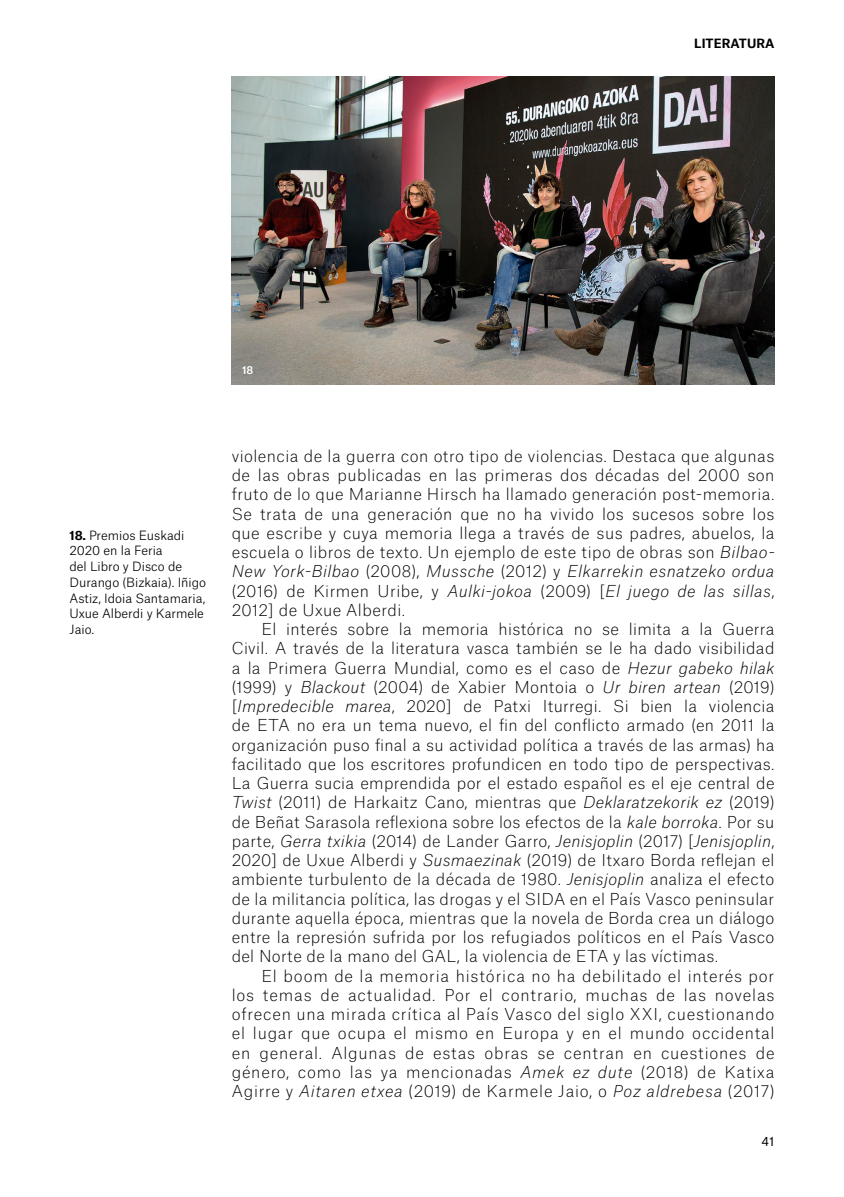
<style>
.page{position:relative;width:844px;height:1197px;background:#fff}
.page>*{position:absolute;margin:0;border:0;box-sizing:border-box;transform-origin:0 0}
.t1{font:100 15.75px/19.2px "Atlas Grotesk";letter-spacing:.03em;color:#000;text-align:justify}
.t2{font:300 12.25px/15.8px "Atlas Grotesk";color:#000}
.t3{font:700 12.25px "Atlas Grotesk";color:#000}
.t4{font:12.25px "Atlas Grotesk";color:#000}
.t5{font:500 10.5px "Atlas Grotesk";color:#fff}
.s1{font-weight:700}
.s2{font-style:italic}
</style>
<div class="page">
<img style="left:231px;top:77px;width:543px;height:308px">
<p class="t3" style="left:694px;top:34px;width:82px">LITERATURA</p>
<p class="t5" style="left:242px;top:362px;width:13px">18</p>
<p class="t2" style="left:69px;top:526px;width:138px"><span class="s1">18.</span> Premios Euskadi<br>2020 en la Feria<br>del Libro y Disco de<br>Durango (Bizkaia). Iñigo<br>Astiz, Idoia Santamaria,<br>Uxue Alberdi y Karmele<br>Jaio.</p>
<p class="t1" style="left:231px;top:445px;width:544px">violencia de la guerra con otro tipo de violencias. Destaca que algunas de las obras publicadas en las primeras dos décadas del 2000 son fruto de lo que Marianne Hirsch ha llamado generación post-memoria.<br>Se trata de una generación que no ha vivido los sucesos sobre los que escribe y cuya memoria llega a través de sus padres, abuelos, la escuela o libros de texto. Un ejemplo de este tipo de obras son <span class="s2">Bilbao-New York-Bilbao</span> (2008), <span class="s2">Mussche</span> (2012) y <span class="s2">Elkarrekin esnatzeko ordua </span>(2016) de Kirmen Uribe, y <span class="s2">Aulki-jokoa</span> (2009) [<span class="s2">El juego de las sillas</span>, 2012] de Uxue Alberdi.</p>
<p class="t1" style="left:231px;top:618px;width:544px;text-indent:30px">El interés sobre la memoria histórica no se limita a la Guerra Civil. A través de la literatura vasca también se le ha dado visibilidad a la Primera Guerra Mundial, como es el caso de <span class="s2">Hezur gabeko hilak </span>(1999) y <span class="s2">Blackout</span> (2004) de Xabier Montoia o <span class="s2">Ur biren artean</span> (2019) [<span class="s2">Impredecible marea</span>, 2020] de Patxi Iturregi. Si bien la violencia de ETA no era un tema nuevo, el fin del conflicto armado (en 2011 la organización puso final a su actividad política a través de las armas) ha facilitado que los escritores profundicen en todo tipo de perspectivas.<br>La Guerra sucia emprendida por el estado español es el eje central de <span class="s2">Twist</span> (2011) de Harkaitz Cano, mientras que <span class="s2">Deklaratzekorik ez</span> (2019) de Beñat Sarasola reflexiona sobre los efectos de la <span class="s2">kale borroka</span>. Por su parte, <span class="s2">Gerra txikia</span> (2014) de Lander Garro, <span class="s2">Jenisjoplin</span> (2017) [<span class="s2">Jenisjoplin</span>, 2020] de Uxue Alberdi y <span class="s2">Susmaezinak</span> (2019) de Itxaro Borda reflejan el ambiente turbulento de la década de 1980. <span class="s2">Jenisjoplin</span> analiza el efecto de la militancia política, las drogas y el SIDA en el País Vasco peninsular durante aquella época, mientras que la novela de Borda crea un diálogo entre la represión sufrida por los refugiados políticos en el País Vasco del Norte de la mano del GAL, la violencia de ETA y las víctimas.</p>
<p class="t1" style="left:231px;top:965px;width:544px;text-indent:30px">El boom de la memoria histórica no ha debilitado el interés por los temas de actualidad. Por el contrario, muchas de las novelas ofrecen una mirada crítica al País Vasco del siglo XXI, cuestionando el lugar que ocupa el mismo en Europa y en el mundo occidental en general. Algunas de estas obras se centran en cuestiones de género, como las ya mencionadas <span class="s2">Amek ez dute</span> (2018) de Katixa Agirre y <span class="s2">Aitaren etxea</span> (2019) de Karmele Jaio, o <span class="s2">Poz aldrebesa</span> (2017)</p>
<p class="t4" style="left:761px;top:1131px;width:14px">41</p>
</div>
